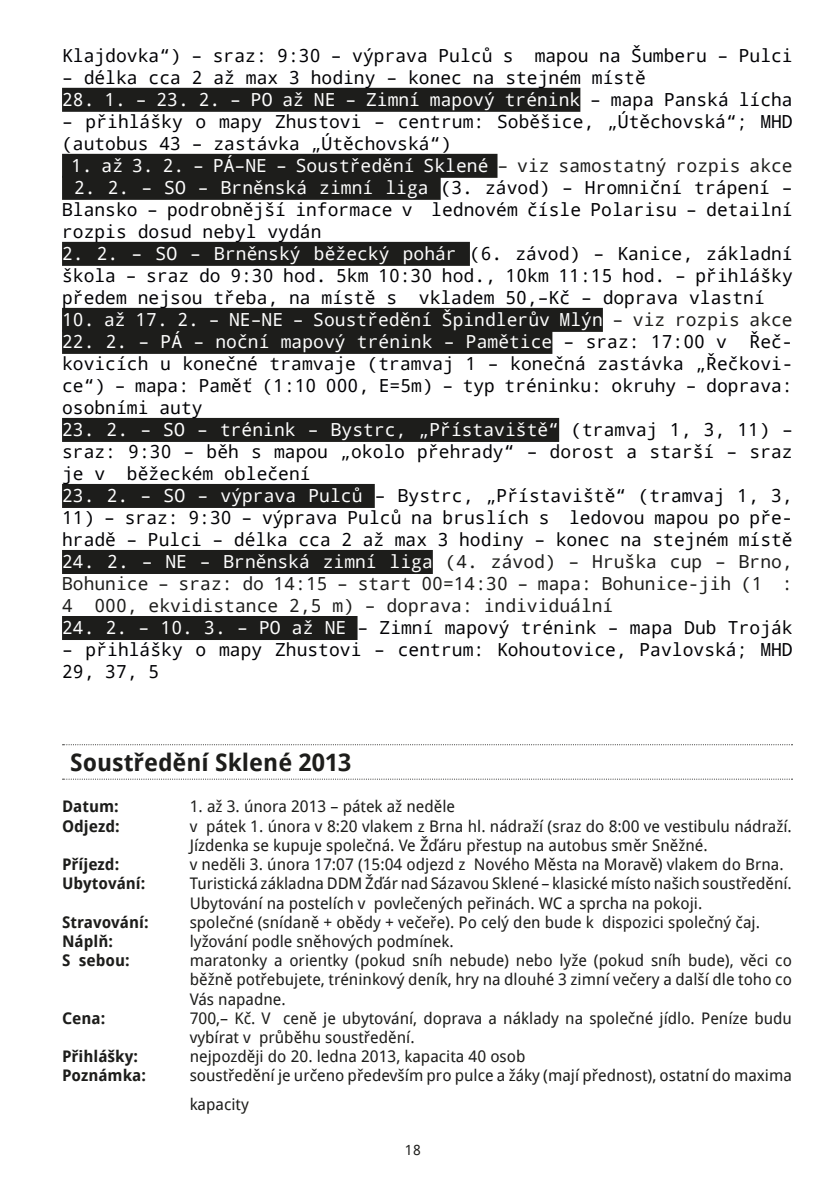
<style>
.page{position:relative;width:840px;height:1191px;background:#fff}
.page>*{position:absolute;margin:0;border:0;box-sizing:border-box;transform-origin:0 0}
.t1{font:700 24px "Droid Sans";color:#1d1d1b}
.t2{font:18px/22px "Droid Sans Mono";color:#000004;text-align:justify}
.t3{font:18px "Droid Sans Mono";color:#fff}
.t4{font:18px/22px "Droid Sans Mono";color:#1d1d1b;text-align:justify}
.t5{font:16px/19.2px "Droid Sans";color:#1d1d1b}
.t6{font:700 16px "Droid Sans";color:#1d1d1b}
.t7{font:14px "Droid Sans Mono";color:#1d1d1b}
.s1{color:#000004}
.s2{color:#1d1d1b}
.s3{color:#fff}
</style>
<div class="page">
<div style="left:62px;top:88px;width:518px;height:24px;background:#1d1d1b"></div>
<div style="left:62px;top:154px;width:435px;height:24px;background:#1d1d1b"></div>
<div style="left:62px;top:176px;width:378px;height:24px;background:#1d1d1b"></div>
<div style="left:62px;top:242px;width:407px;height:24px;background:#1d1d1b"></div>
<div style="left:62px;top:308px;width:540px;height:24px;background:#1d1d1b"></div>
<div style="left:62px;top:330px;width:490px;height:24px;background:#1d1d1b"></div>
<div style="left:62px;top:418px;width:497px;height:24px;background:#1d1d1b"></div>
<div style="left:62px;top:484px;width:312px;height:24px;background:#1d1d1b"></div>
<div style="left:62px;top:550px;width:370px;height:24px;background:#1d1d1b"></div>
<div style="left:62px;top:616px;width:295px;height:24px;background:#1d1d1b"></div>
<svg style="left:62px;top:744px;width:730px;height:1px"></svg>
<svg style="left:62px;top:778px;width:730px;height:1px"></svg>
<p class="t2" style="left:62px;top:44px;width:731px">Klajdovka“) – sraz: 9:30 – výprava Pulců s mapou na Šumberu – Pulci</p>
<p class="t2" style="left:62px;top:66px;width:585px">– délka cca 2 až max 3 hodiny – konec na stejném místě</p>
<p class="t3" style="left:62px;top:87px;width:731px">28. 1. – 23. 2. – PO až NE – Zimní mapový trénink <span class="s1">– mapa Panská lícha</span></p>
<p class="t2" style="left:62px;top:110px;width:729px">– přihlášky o mapy Zhustovi – centrum: Soběšice, „Útěchovská“; MHD (autobus 43 – zastávka „Útěchovská“)</p>
<p class="t3" style="left:71px;top:153px;width:722px">1. až 3. 2. – PÁ–NE – Soustředění Sklené <span class="s2">– viz samostatný rozpis akce</span></p>
<p class="t2" style="left:62px;top:176px;width:731px;text-indent:12px"><span class="s3">2. 2. – SO – Brněnská zimní liga</span> (3. závod) – Hromniční trápení – Blansko – podrobnější informace v lednovém čísle Polarisu – detailní rozpis dosud nebyl vydán</p>
<p class="t2" style="left:62px;top:242px;width:731px"><span class="s3">2. 2. – SO – Brněnský běžecký pohár</span> (6. závod) – Kanice, základní škola – sraz do 9:30 hod. 5km 10:30 hod., 10km 11:15 hod. – přihlášky předem nejsou třeba, na místě s vkladem 50,–Kč – doprava vlastní</p>
<p class="t3" style="left:62px;top:307px;width:731px">10. až 17. 2. – NE–NE – Soustředění Špindlerův Mlýn <span class="s2">– viz rozpis akce</span></p>
<p class="t2" style="left:62px;top:330px;width:731px"><span class="s3">22. 2. – PÁ – noční mapový trénink – Pamětice</span> – sraz: 17:00 v Řeč&shy;kovicích u konečné tramvaje (tramvaj 1 – konečná zastávka „Řečkovi&shy;ce“) – mapa: Paměť (1:10 000, E=5m) – typ tréninku: okruhy – doprava: osobními auty</p>
<p class="t2" style="left:62px;top:418px;width:731px"><span class="s3">23. 2. – SO – trénink – Bystrc, „Přístaviště“</span> (tramvaj 1, 3, 11) – sraz: 9:30 – běh s mapou „okolo přehrady“ – dorost a starší – sraz je v běžeckém oblečení</p>
<p class="t2" style="left:62px;top:484px;width:731px"><span class="s3">23. 2. – SO – výprava Pulců</span> – Bystrc, „Přístaviště“ (tramvaj 1, 3,</p>
<p class="t2" style="left:62px;top:506px;width:731px">11) – sraz: 9:30 – výprava Pulců na bruslích s ledovou mapou po pře&shy;hradě – Pulci – délka cca 2 až max 3 hodiny – konec na stejném místě</p>
<p class="t4" style="left:62px;top:550px;width:731px"><span class="s3">24. 2. – NE – Brněnská zimní liga</span> (4. závod) – Hruška cup – Brno, Bohunice – sraz: do 14:15 – start 00=14:30 – mapa: Bohunice-jih (1 :<br>4 000, ekvidistance 2,5 m) – doprava: individuální</p>
<p class="t2" style="left:62px;top:616px;width:731px"><span class="s3">24. 2. – 10. 3. – PO až NE</span> – Zimní mapový trénink – mapa Dub Troják</p>
<p class="t2" style="left:62px;top:638px;width:729px">– přihlášky o mapy Zhustovi – centrum: Kohoutovice, Pavlovská; MHD<br>29, 37, 5</p>
<h1 class="t1" style="left:70px;top:745px;width:283px">Soustředění Sklené 2013</h1>
<p class="t6" style="left:62px;top:795px;width:58px">Datum:</p>
<p class="t5" style="left:190px;top:796px;width:267px">1. až 3. února 2013 – pátek až neděle</p>
<p class="t6" style="left:62px;top:814px;width:59px">Odjezd:</p>
<p class="t5" style="left:189px;top:816px;width:603px">v pátek 1. února v 8:20 vlakem z Brna hl. nádraží (sraz do 8:00 ve vestibulu nádraží.<br>Jízdenka se kupuje společná. Ve Žďáru přestup na autobus směr Sněžné.</p>
<p class="t6" style="left:62px;top:853px;width:59px">Příjezd:</p>
<p class="t5" style="left:189px;top:854px;width:595px">v neděli 3. února 17:07 (15:04 odjezd z Nového Města na Moravě) vlakem do Brna.</p>
<p class="t6" style="left:62px;top:872px;width:85px">Ubytování:</p>
<p class="t5" style="left:189px;top:873px;width:603px">Turistická základna DDM Žďár nad Sázavou Sklené – klasické místo našich soustředění.<br>Ubytování na postelích v povlečených peřinách. WC a sprcha na pokoji.</p>
<p class="t6" style="left:62px;top:910px;width:88px">Stravování:</p>
<p class="t5" style="left:189px;top:912px;width:571px">společné (snídaně + obědy + večeře). Po celý den bude k dispozici společný čaj.</p>
<p class="t6" style="left:62px;top:929px;width:52px">Náplň:</p>
<p class="t5" style="left:189px;top:931px;width:265px">lyžování podle sněhových podmínek.</p>
<p class="t6" style="left:62px;top:949px;width:69px">S sebou:</p>
<p class="t5" style="left:189px;top:950px;width:603px;text-align:justify">maratonky a orientky (pokud sníh nebude) nebo lyže (pokud sníh bude), věci co běžně potřebujete, tréninkový deník, hry na dlouhé 3 zimní večery a další dle toho co Vás napadne.</p>
<p class="t6" style="left:62px;top:1006px;width:45px">Cena:</p>
<p class="t5" style="left:190px;top:1008px;width:603px">700,– Kč. V ceně je ubytování, doprava a náklady na společné jídlo. Peníze budu vybírat v průběhu soustředění.</p>
<p class="t6" style="left:62px;top:1045px;width:77px">Přihlášky:</p>
<p class="t5" style="left:190px;top:1046px;width:337px">nejpozději do 20. ledna 2013, kapacita 40 osob</p>
<p class="t6" style="left:62px;top:1064px;width:85px">Poznámka:</p>
<p class="t5" style="left:189px;top:1060px;width:603px;line-height:28.8px">soustředění je určeno především pro pulce a žáky (mají přednost), ostatní do maxima kapacity</p>
<p class="t7" style="left:404px;top:1140px;width:18px">18</p>
</div>
